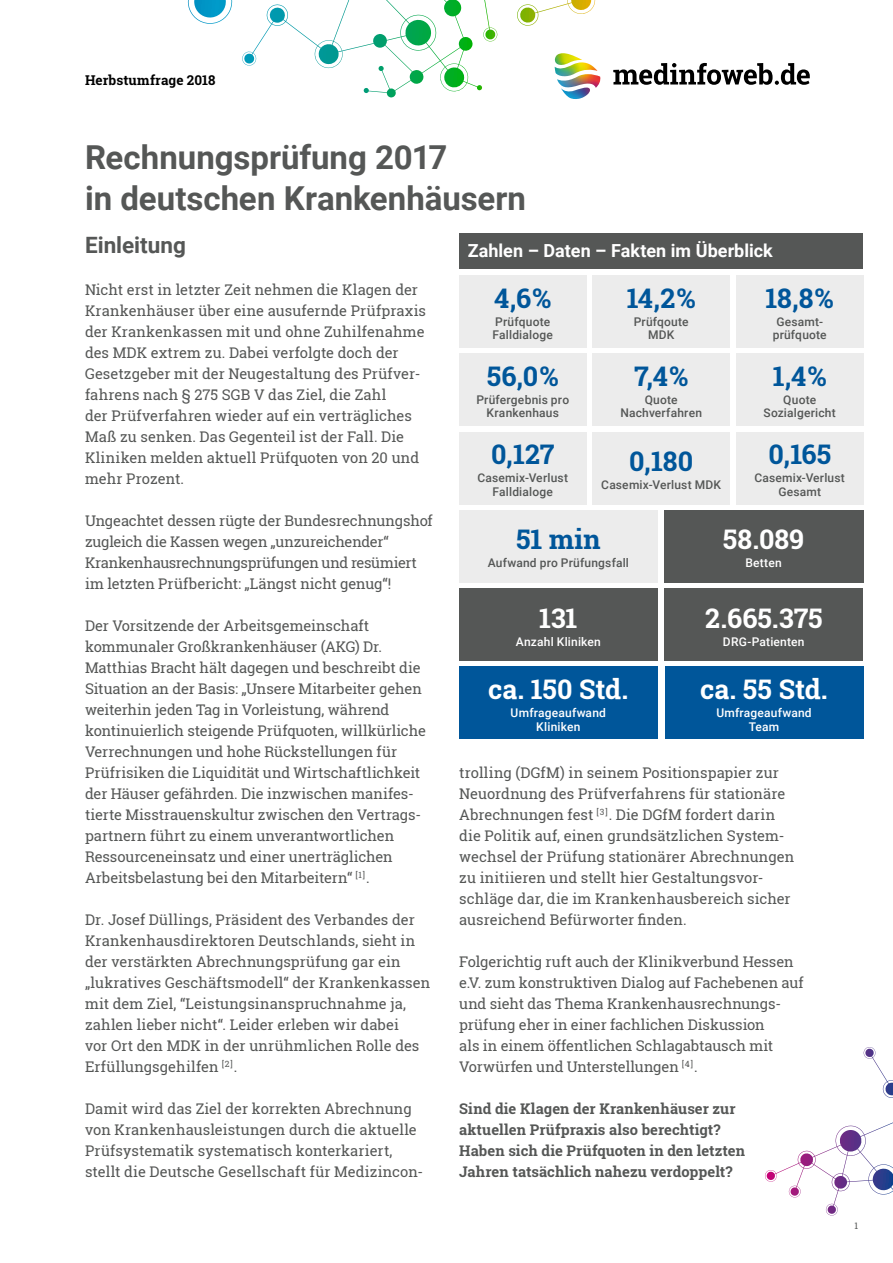
<style>
.page{position:relative;width:893px;height:1263px;background:#fff}
.page>*{position:absolute;margin:0;border:0;box-sizing:border-box;transform-origin:0 0}
.t1{font:700 33px/40.5px "Roboto";color:#555756}
.t2{font:700 27px "Roboto Slab";letter-spacing:-.005em;color:#00569a}
.t3{font:700 27px "Roboto Slab";color:#fff}
.t4{font:700 22.5px "Roboto";color:#555756}
.t5{font:700 18px "Roboto";color:#fff}
.t6{font:14.7px/21px "Roboto Slab";color:#555756}
.t7{font:700 14.7px/21px "Roboto Slab";letter-spacing:.005em;color:#555756}
.t8{font:700 13.5px "Roboto Slab";letter-spacing:.005em;color:#000}
.t9{font:500 12px/13.5px "Roboto";letter-spacing:.015em;color:#555756;text-align:center}
.t10{font:500 12px/13.5px "Roboto";letter-spacing:.015em;color:#fff;text-align:center}
.t11{font:9px "Roboto Slab";color:#555756}
</style>
<div class="page">
<svg style="left:247px;top:0;width:348px;height:60px"></svg>
<svg style="left:765px;top:1047px;width:128px;height:168px"></svg>
<svg style="left:613px;top:63px;width:197px;height:22px"></svg>
<img style="left:554px;top:53px;width:47px;height:46px">
<div style="left:459px;top:275px;width:127px;height:72px;background:#ececec"></div>
<div style="left:459px;top:354px;width:127px;height:72px;background:#ececec"></div>
<div style="left:664px;top:510px;width:199px;height:72px;background:#555756"></div>
<div style="left:459px;top:510px;width:198px;height:72px;background:#ececec"></div>
<div style="left:665px;top:667px;width:198px;height:72px;background:#00569a"></div>
<div style="left:459px;top:667px;width:198px;height:72px;background:#00569a"></div>
<div style="left:736px;top:275px;width:127px;height:72px;background:#ececec"></div>
<div style="left:736px;top:354px;width:127px;height:72px;background:#ececec"></div>
<div style="left:593px;top:275px;width:137px;height:72px;background:#ececec"></div>
<div style="left:593px;top:354px;width:137px;height:72px;background:#ececec"></div>
<div style="left:459px;top:432px;width:127px;height:72px;background:#ececec"></div>
<div style="left:736px;top:432px;width:127px;height:72px;background:#ececec"></div>
<div style="left:593px;top:432px;width:137px;height:72px;background:#ececec"></div>
<div style="left:459px;top:588px;width:198px;height:73px;background:#555756"></div>
<div style="left:664px;top:588px;width:199px;height:73px;background:#555756"></div>
<div style="left:459px;top:233px;width:404px;height:36px;background:#555756"></div>
<p class="t8" style="left:85px;top:71px;width:132px">Herbstumfrage 2018</p>
<h1 class="t1" style="left:85px;top:136px;width:442px">Rechnungsprüfung 2017<br>in deutschen Krankenhäusern</h1>
<h3 class="t4" style="left:85px;top:229px;width:102px">Einleitung</h3>
<p class="t6" style="left:85px;top:279px;width:343px">Nicht erst in letzter Zeit nehmen die Klagen der Krankenhäuser über eine ausufernde Prüfpraxis der Krankenkassen mit und ohne Zuhilfenahme des MDK extrem zu. Dabei verfolgte doch der Gesetzgeber mit der Neugestaltung des Prüfver&shy;fahrens nach § 275 SGB V das Ziel, die Zahl<br>der Prüfverfahren wieder auf ein verträgliches Maß zu senken. Das Gegenteil ist der Fall. Die Kliniken melden aktuell Prüfquoten von 20 und mehr Prozent.</p>
<p class="t6" style="left:85px;top:510px;width:349px">Ungeachtet dessen rügte der Bundesrechnungshof zugleich die Kassen wegen „unzureichender“ Krankenhausrechnungsprüfungen und resümiert im letzten Prüfbericht: „Längst nicht genug“!</p>
<p class="t6" style="left:85px;top:615px;width:342px">Der Vorsitzende der Arbeitsgemeinschaft kommunaler Großkrankenhäuser (AKG) Dr.<br>Matthias Bracht hält dagegen und beschreibt die Situation an der Basis: „Unsere Mitarbeiter gehen weiterhin jeden Tag in Vorleistung, während kontinuierlich steigende Prüfquoten, willkürliche Verrechnungen und hohe Rückstellungen für Prüfrisiken die Liquidität und Wirtschaftlichkeit der Häuser gefährden. Die inzwischen manifes&shy;tierte Misstrauenskultur zwischen den Vertrags&shy;partnern führt zu einem unverantwortlichen Ressourceneinsatz und einer unerträglichen Arbeitsbelastung bei den Mitarbeitern“ <sup>[1]</sup>.</p>
<p class="t6" style="left:85px;top:909px;width:347px">Dr. Josef Düllings, Präsident des Verbandes der Krankenhausdirektoren Deutschlands, sieht in der verstärkten Abrechnungsprüfung gar ein „lukratives Geschäftsmodell“ der Krankenkassen mit dem Ziel, “Leistungsinanspruchnahme ja, zahlen lieber nicht“. Leider erleben wir dabei<br>vor Ort den MDK in der unrühmlichen Rolle des Erfüllungsgehilfen <sup>[2]</sup>.</p>
<p class="t6" style="left:85px;top:1098px;width:340px">Damit wird das Ziel der korrekten Abrechnung von Krankenhausleistungen durch die aktuelle Prüfsystematik systematisch konterkariert, stellt die Deutsche Gesellschaft für Medizincon-</p>
<p class="t5" style="left:468px;top:238px;width:307px">Zahlen – Daten – Fakten im Überblick</p>
<h2 class="t2" style="left:494px;top:280px;width:59px">4,6 %</h2>
<p class="t9" style="left:493px;top:314px;width:62px;text-align:left">Prüfquote<br>Falldialoge</p>
<h2 class="t2" style="left:487px;top:358px;width:73px">56,0 %</h2>
<p class="t9" style="left:476px;top:392px;width:94px">Prüfergebnis pro<br>Krankenhaus</p>
<h2 class="t2" style="left:627px;top:280px;width:70px">14,2 %</h2>
<p class="t9" style="left:634px;top:314px;width:56px">Prüfqoute<br>MDK</p>
<h2 class="t2" style="left:634px;top:358px;width:56px">7,4 %</h2>
<p class="t9" style="left:620px;top:392px;width:83px">Quote<br>Nachverfahren</p>
<h2 class="t2" style="left:766px;top:280px;width:70px">18,8 %</h2>
<p class="t9" style="left:773px;top:314px;width:56px">Gesamt&shy;prüfquote</p>
<h2 class="t2" style="left:773px;top:358px;width:55px">1,4 %</h2>
<p class="t9" style="left:763px;top:392px;width:74px">Quote<br>Sozialgericht</p>
<h2 class="t2" style="left:491px;top:436px;width:65px">0,127</h2>
<p class="t9" style="left:477px;top:471px;width:92px">Casemix-Verlust<br>Falldialoge</p>
<h2 class="t2" style="left:768px;top:436px;width:64px">0,165</h2>
<p class="t9" style="left:754px;top:471px;width:92px">Casemix-Verlust<br>Gesamt</p>
<h2 class="t2" style="left:629px;top:443px;width:65px">0,180</h2>
<p class="t9" style="left:601px;top:477px;width:121px">Casemix-Verlust MDK</p>
<h2 class="t2" style="left:516px;top:521px;width:86px">51 min</h2>
<p class="t9" style="left:488px;top:556px;width:143px">Aufwand pro Prüfungsfall</p>
<h2 class="t3" style="left:723px;top:521px;width:83px">58.089</h2>
<p class="t10" style="left:745px;top:556px;width:38px">Betten</p>
<h2 class="t3" style="left:539px;top:599px;width:40px">131</h2>
<p class="t10" style="left:516px;top:634px;width:87px">Anzahl Kliniken</p>
<h2 class="t3" style="left:705px;top:599px;width:119px">2.665.375</h2>
<p class="t10" style="left:723px;top:634px;width:83px">DRG-Patienten</p>
<h2 class="t3" style="left:488px;top:671px;width:142px">ca. 150 Std.</h2>
<p class="t10" style="left:511px;top:705px;width:97px">Umfrageaufwand<br>Kliniken</p>
<h2 class="t3" style="left:700px;top:671px;width:129px">ca. 55 Std.</h2>
<p class="t10" style="left:716px;top:705px;width:97px">Umfrageaufwand<br>Team</p>
<p class="t6" style="left:459px;top:762px;width:336px">trolling (DGfM) in seinem Positionspapier zur Neuordnung des Prüfverfahrens für stationäre Abrechnungen fest <sup>[3]</sup>. Die DGfM fordert darin die Politik auf, einen grundsätzlichen System&shy;wechsel der Prüfung stationärer Abrechnungen zu initiieren und stellt hier Gestaltungsvor&shy;schläge dar, die im Krankenhausbereich sicher ausreichend Befürworter finden.</p>
<p class="t6" style="left:459px;top:951px;width:346px">Folgerichtig ruft auch der Klinikverbund Hessen e.V. zum konstruktiven Dialog auf Fachebenen auf und sieht das Thema Krankenhausrechnungs&shy;prüfung eher in einer fachlichen Diskussion<br>als in einem öffentlichen Schlagabtausch mit Vorwürfen und Unterstellungen <sup>[4]</sup>.</p>
<p class="t7" style="left:459px;top:1098px;width:287px">Sind die Klagen der Krankenhäuser zur aktuellen Prüfpraxis also berechtigt?<br>Haben sich die Prüfquoten in den letzten Jahren tatsächlich nahezu verdoppelt?</p>
<p class="t11" style="left:854px;top:1219px;width:5px">1</p>
</div>
